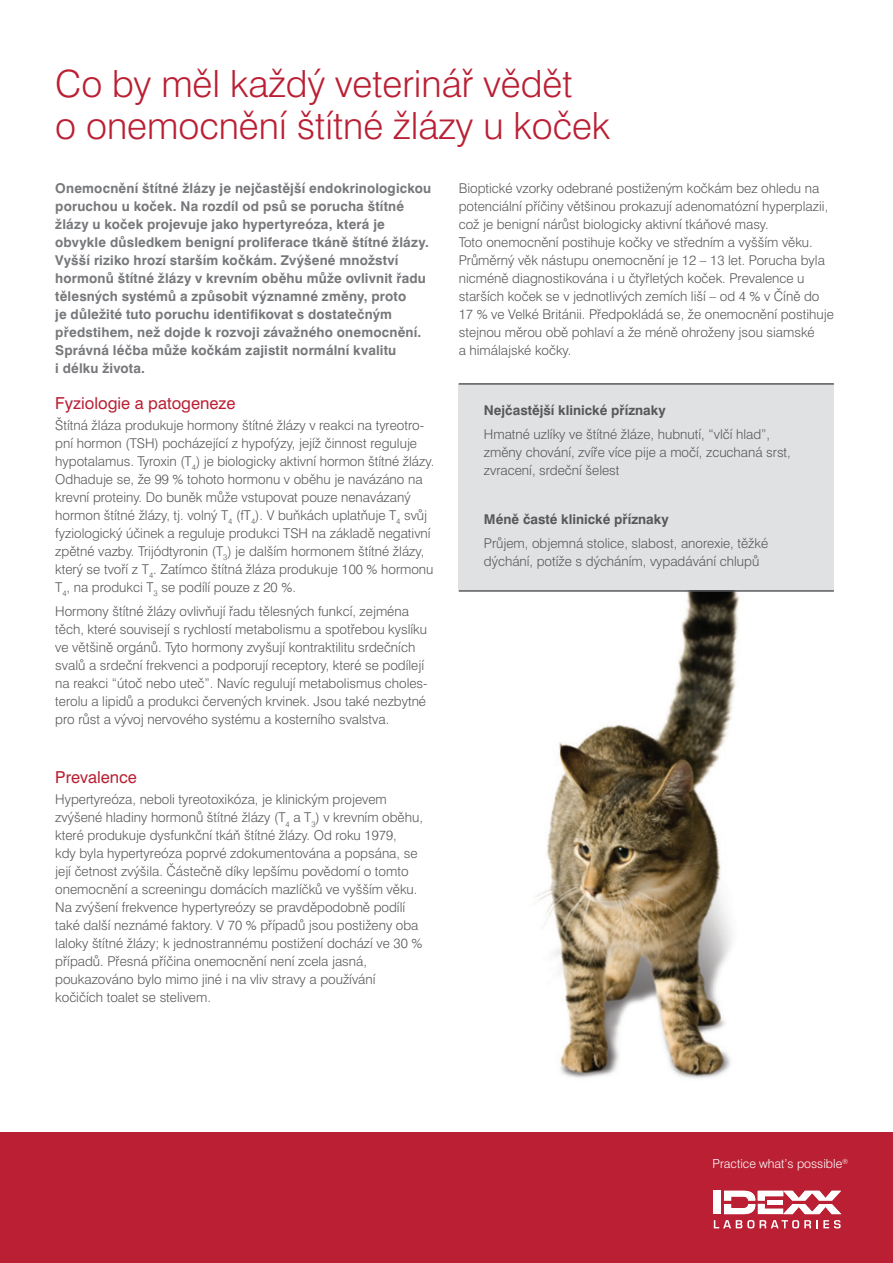
<style>
.page{position:relative;width:893px;height:1263px;background:#fff}
.page>*{position:absolute;margin:0;border:0;box-sizing:border-box;transform-origin:0 0}
.Headline{font:300 37.5px/42px "Swiss 721 CE";color:#ba1f33}
.Paragraph_headings{font:16.5px "Swiss CE";color:#ba1f33}
.Body{font:300 13.5px/18px "Swiss 721 CE";color:#57585a}
.Gray_subhead{font:700 13.5px/18px "Swiss CE";letter-spacing:.01em;color:#76787b}
.Body-2{font:700 13.5px "Swiss CE";color:#57585a}
.t1{font:300 12.45px "Swiss 721 CE";color:#fff}
</style>
<div class="page">
<img style="left:535px;top:592px;width:205px;height:487px">
<div style="left:0;top:1132px;width:893px;height:131px;background:#ba1f33"></div>
<div style="left:714px;top:1191px;width:7px;height:23px;background:#fff"></div>
<svg style="left:714px;top:1220px;width:40px;height:8px"></svg>
<svg style="left:760px;top:1220px;width:81px;height:8px"></svg>
<svg style="left:724px;top:1191px;width:117px;height:23px"></svg>
<div style="left:459px;top:385px;width:375px;height:205px;background:#e0e1e3"></div>
<hr style="left:459px;top:383px;width:375px;height:2px;background:#57585a">
<hr style="left:459px;top:590px;width:375px;height:2px;background:#57585a">
<p class="Headline" style="left:55px;top:62px;width:556px">Co by měl každý veterinář vědět<br>o onemocnění štítné žlázy u koček</p>
<p class="Gray_subhead" style="left:55px;top:179px;width:377px">Onemocnění štítné žlázy je nejčastější endokrinologickou poruchou u koček. Na rozdíl od psů se porucha štítné žlázy u koček projevuje jako hypertyreóza, která je obvykle důsledkem benigní proliferace tkáně štítné žlázy.<br>Vyšší riziko hrozí starším kočkám. Zvýšené množství hormonů štítné žlázy v krevním oběhu může ovlivnit řadu tělesných systémů a způsobit významné změny, proto<br>je důležité tuto poruchu identifikovat s dostatečným předstihem, než dojde k rozvoji závažného onemocnění.<br>Správná léčba může kočkám zajistit normální kvalitu<br>i délku života.</p>
<p class="Paragraph_headings" style="left:55px;top:393px;width:182px">Fyziologie a patogeneze</p>
<p class="Body" style="left:55px;top:416px;width:380px">Štítná žláza produkuje hormony štítné žlázy v reakci na tyreotro&shy;pní hormon (TSH) pocházející z hypofýzy, jejíž činnost reguluje hypotalamus. Tyroxin (T<sub>4</sub>) je biologicky aktivní hormon štítné žlázy.<br>Odhaduje se, že 99 % tohoto hormonu v oběhu je navázáno na krevní proteiny. Do buněk může vstupovat pouze nenavázaný hormon štítné žlázy, tj. volný T<sub>4</sub> (fT<sub>4</sub>). V buňkách uplatňuje T<sub>4</sub> svůj fyziologický účinek a reguluje produkci TSH na základě negativní zpětné vazby. Trijódtyronin (T<sub>3</sub>) je dalším hormonem štítné žlázy, který se tvoří z T<sub>4</sub>. Zatímco štítná žláza produkuje 100 % hormonu T<sub>4</sub>, na produkci T<sub>3</sub> se podílí pouze z 20 %.</p>
<p class="Body" style="left:55px;top:602px;width:374px">Hormony štítné žlázy ovlivňují řadu tělesných funkcí, zejména těch, které souvisejí s rychlostí metabolismu a spotřebou kyslíku ve většině orgánů. Tyto hormony zvyšují kontraktilitu srdečních svalů a srdeční frekvenci a podporují receptory, které se podílejí na reakci “útoč nebo uteč”. Navíc regulují metabolismus choles&shy;terolu a lipidů a produkci červených krvinek. Jsou také nezbytné pro růst a vývoj nervového systému a kosterního svalstva.</p>
<p class="Body" style="left:459px;top:179px;width:377px">Bioptické vzorky odebrané postiženým kočkám bez ohledu na potenciální příčiny většinou prokazují adenomatózní hyperplazii, což je benigní nárůst biologicky aktivní tkáňové masy.<br>Toto onemocnění postihuje kočky ve středním a vyšším věku.<br>Průměrný věk nástupu onemocnění je 12 – 13 let. Porucha byla nicméně diagnostikována i u čtyřletých koček. Prevalence u starších koček se v jednotlivých zemích liší – od 4 % v Číně do 17 % ve Velké Británii. Předpokládá se, že onemocnění postihuje stejnou měrou obě pohlaví a že méně ohroženy jsou siamské<br>a himálajské kočky.</p>
<p class="Body-2" style="left:484px;top:402px;width:183px">Nejčastější klinické příznaky</p>
<p class="Body" style="left:484px;top:425px;width:308px">Hmatné uzlíky ve štítné žláze, hubnutí, “vlčí hlad”, změny chování, zvíře více pije a močí, zcuchaná srst, zvracení, srdeční šelest</p>
<p class="Body-2" style="left:484px;top:511px;width:186px">Méně časté klinické příznaky</p>
<p class="Body" style="left:484px;top:535px;width:286px">Průjem, objemná stolice, slabost, anorexie, těžké dýchání, potíže s dýcháním, vypadávání chlupů</p>
<p class="Paragraph_headings" style="left:55px;top:767px;width:83px">Prevalence</p>
<p class="Body" style="left:55px;top:790px;width:369px">Hypertyreóza, neboli tyreotoxikóza, je klinickým projevem zvýšené hladiny hormonů štítné žlázy (T<sub>4</sub> a T<sub>3</sub>) v krevním oběhu, které produkuje dysfunkční tkáň štítné žlázy. Od roku 1979,<br>kdy byla hypertyreóza poprvé zdokumentována a popsána, se její četnost zvýšila. Částečně díky lepšímu povědomí o tomto onemocnění a screeningu domácích mazlíčků ve vyšším věku.<br>Na zvýšení frekvence hypertyreózy se pravděpodobně podílí také další neznámé faktory. V 70 % případů jsou postiženy oba laloky štítné žlázy; k jednostrannému postižení dochází ve 30 % případů. Přesná příčina onemocnění není zcela jasná, poukazováno bylo mimo jiné i na vliv stravy a používání kočičích toalet se stelivem.</p>
<p class="t1" style="left:713px;top:1156px;width:137px">Practice what’s possible<sup>®</sup></p>
</div>
